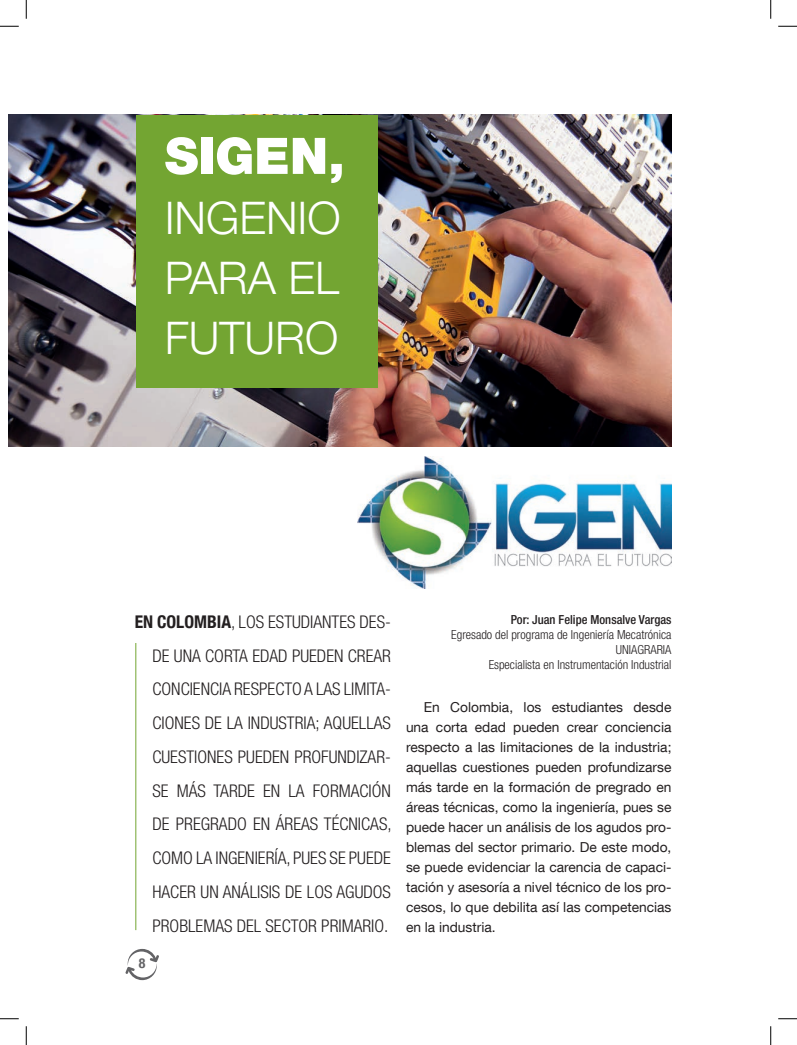
<style>
.page{position:relative;width:797px;height:1045px;background:#fff}
.page>*{position:absolute;margin:0;border:0;box-sizing:border-box;transform-origin:0 0}
.t1{font:900 50.38px "Helvetica Neue LT Com";color:#fff}
.t2{font:300 44.75px/60px "Helvetica Neue LT Com";color:#fff;text-align:justify}
.Texto_revista{font:300 condensed 17.5px/33.8px "Helvetica Neue LT Com";color:#231f20;text-align:justify}
.Texto_revista-2{font:13.75px/20px "Helvetica Neue LT Com";color:#231f20;text-align:justify}
.t3{font:700 condensed 13.75px "Helvetica Neue LT Com";color:#636366}
.t4{font:300 condensed 12.5px "Helvetica Neue LT Com";color:#231f20}
.t5{font:500 condensed 12.5px "Helvetica Neue LT Com";color:#231f20}
.s1{font-weight:700}
</style>
<div class="page">
<svg style="left:125px;top:949px;width:34px;height:31px"></svg>
<img style="left:9px;top:115px;width:662px;height:331px">
<div style="left:136px;top:115px;width:242px;height:273px;background:#73a532"></div>
<hr style="left:135px;top:643px;width:1px;height:287px;background:#73a532">
<img style="left:358px;top:456px;width:313px;height:133px">
<svg style="left:0;top:25px;width:19px;height:2px"></svg>
<svg style="left:778px;top:25px;width:19px;height:2px"></svg>
<svg style="left:0;top:1018px;width:19px;height:1px"></svg>
<svg style="left:778px;top:1018px;width:19px;height:1px"></svg>
<svg style="left:25px;top:0;width:2px;height:19px"></svg>
<svg style="left:25px;top:1026px;width:2px;height:19px"></svg>
<svg style="left:770px;top:0;width:1px;height:19px"></svg>
<svg style="left:770px;top:1026px;width:1px;height:19px"></svg>
<p class="t1" style="left:165px;top:126px;width:182px">SIGEN,</p>
<p class="t2" style="left:165px;top:187px;width:177px">INGENIO PARA EL FUTURO</p>
<p class="Texto_revista" style="left:152px;top:604px;width:241px;text-indent:-18px"><span class="s1">EN COLOMBIA</span>, LOS ESTUDIANTES DES-DE UNA CORTA EDAD PUEDEN CREAR CONCIENCIA RESPECTO A LAS LIMITA-CIONES DE LA INDUSTRIA; AQUELLAS CUESTIONES PUEDEN PROFUNDIZAR-SE MÁS TARDE EN LA FORMACIÓN DE PREGRADO EN ÁREAS TÉCNICAS, COMO LA INGENIERÍA, PUES SE PUEDE HACER UN ANÁLISIS DE LOS AGUDOS PROBLEMAS DEL SECTOR PRIMARIO.</p>
<p class="t3" style="left:139px;top:955px;width:8px">8</p>
<p class="t5" style="left:510px;top:612px;width:162px">Por: Juan Felipe Monsalve Vargas</p>
<p class="t4" style="left:451px;top:627px;width:222px">Egresado del programa de Ingeniería Mecatrónica</p>
<p class="t4" style="left:616px;top:642px;width:57px">UNIAGRARIA</p>
<p class="t4" style="left:488px;top:657px;width:184px">Especialista en Instrumentación Industrial</p>
<p class="Texto_revista-2" style="left:406px;top:696px;width:267px;text-indent:18px">En Colombia, los estudiantes desde una corta edad pueden crear conciencia respecto a las limitaciones de la industria; aquellas cuestiones pueden profundizarse más tarde en la formación de pregrado en áreas técnicas, como la ingeniería, pues se puede hacer un análisis de los agudos pro&shy;blemas del sector primario. De este modo, se puede evidenciar la carencia de capaci&shy;tación y asesoría a nivel técnico de los pro&shy;cesos, lo que debilita así las competencias en la industria.</p>
</div>
